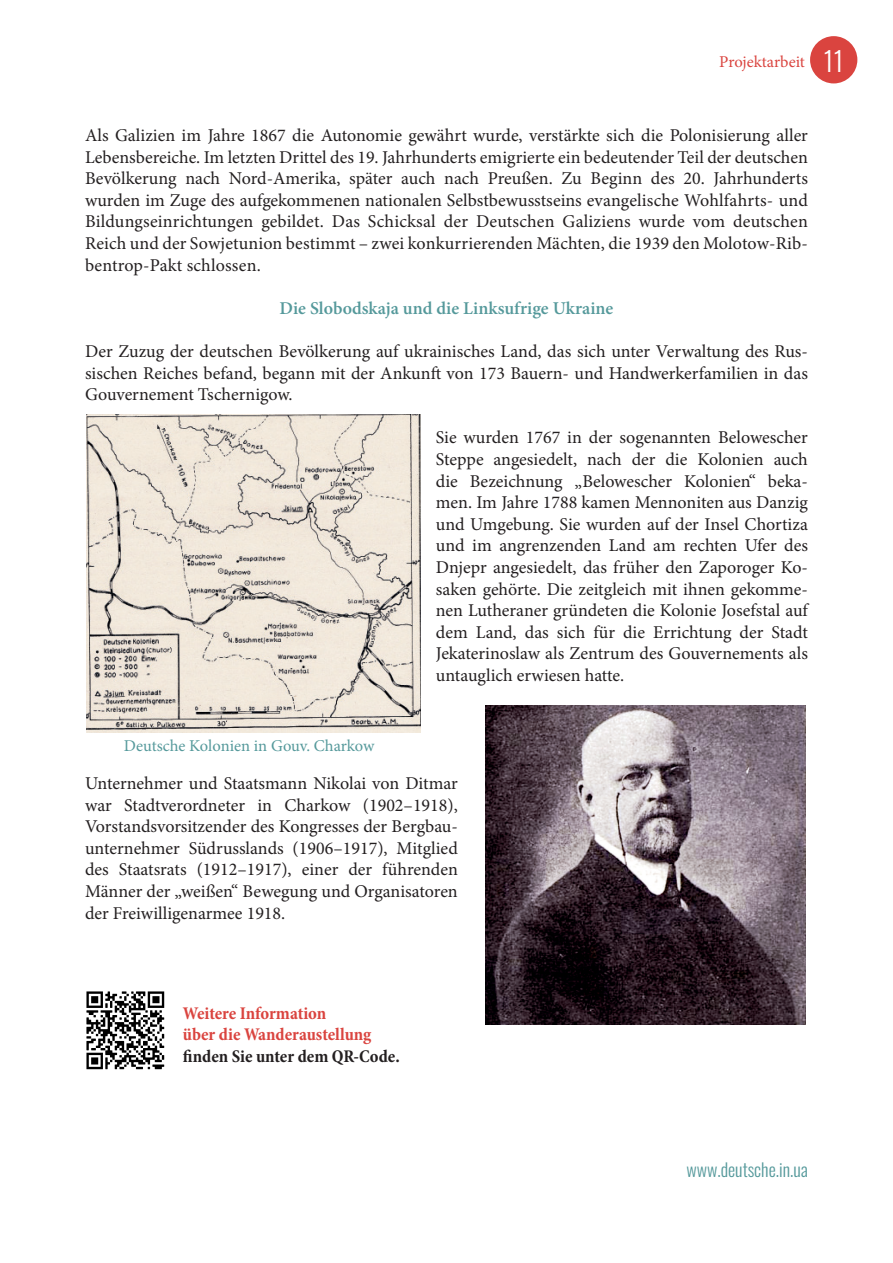
<style>
.page{position:relative;width:893px;height:1263px;background:#fff}
.page>*{position:absolute;margin:0;border:0;box-sizing:border-box;transform-origin:0 0}
.t1{font:300 27px "Oswald";color:#fff}
.t2{font:18px/21.6px "Minion Pro";color:#231f20;text-align:justify}
.t3{font:700 condensed 18px "Minion Pro";letter-spacing:-.005em;color:#da443f}
.t4{font:600 18px "Minion Pro";color:#55999b}
.t5{font:700 condensed 18px "Minion Pro";color:#231f20}
.t6{font:300 18px "Oswald";color:#55999b}
.t7{font:16.5px "Minion Pro";letter-spacing:-.005em;color:#55999b}
.t8{font:16.5px "Minion Pro";letter-spacing:-.005em;color:#da443f}
</style>
<div class="page">
<div style="left:810px;top:36px;width:47px;height:47px;background:#da443f;border-radius:50%"></div>
<img style="left:87px;top:414px;width:334px;height:318px">
<img style="left:486px;top:705px;width:320px;height:319px">
<img style="left:86px;top:991px;width:79px;height:79px">
<p class="t8" style="left:719px;top:51px;width:87px">Projektarbeit</p>
<p class="t1" style="left:824px;top:37px;width:21px">11</p>
<p class="t2" style="left:85px;top:125px;width:724px">Als Galizien im Jahre 1867 die Autonomie gewährt wurde, verstärkte sich die Polonisierung aller Lebensbereiche. Im letzten Drittel des 19. Jahrhunderts emigrierte ein bedeutender Teil der deutschen Bevölkerung nach Nord-Amerika, später auch nach Preußen. Zu Beginn des 20. Jahrhunderts wurden im Zuge des aufgekommenen nationalen Selbstbewusstseins evangelische Wohlfahrts- und Bildungseinrichtungen gebildet. Das Schicksal der Deutschen Galiziens wurde vom deutschen Reich und der Sowjetunion bestimmt – zwei konkurrierenden Mächten, die 1939 den Molotow-Rib&shy;bentrop-Pakt schlossen.</p>
<p class="t4" style="left:280px;top:296px;width:335px">Die Slobodskaja und die Linksufrige Ukraine</p>
<p class="t2" style="left:85px;top:341px;width:724px">Der Zuzug der deutschen Bevölkerung auf ukrainisches Land, das sich unter Verwaltung des Rus&shy;sischen Reiches befand, begann mit der Ankunft von 173 Bauern- und Handwerkerfamilien in das Gouvernement Tschernigow.</p>
<p class="t2" style="left:436px;top:427px;width:374px">Sie wurden 1767 in der sogenannten Belowescher Steppe angesiedelt, nach der die Kolonien auch die Bezeichnung „Belowescher Kolonien“ beka&shy;men. Im Jahre 1788 kamen Mennoniten aus Danzig und Umgebung. Sie wurden auf der Insel Chortiza und im angrenzenden Land am rechten Ufer des Dnjepr angesiedelt, das früher den Zaporoger Ko&shy;saken gehörte. Die zeitgleich mit ihnen gekomme&shy;nen Lutheraner gründeten die Kolonie Josefstal auf dem Land, das sich für die Errichtung der Stadt Jekaterinoslaw als Zentrum des Gouvernements als untauglich erwiesen hatte.</p>
<p class="t7" style="left:124px;top:735px;width:252px">Deutsche Kolonien in Gouv. Charkow</p>
<p class="t2" style="left:85px;top:773px;width:374px">Unternehmer und Staatsmann Nikolai von Ditmar war Stadtverordneter in Charkow (1902–1918), Vorstandsvorsitzender des Kongresses der Bergbau&shy;unternehmer Südrusslands (1906–1917), Mitglied des Staatsrats (1912–1917), einer der führenden Männer der „weißen“ Bewegung und Organisatoren der Freiwilligenarmee 1918.</p>
<p class="t3" style="left:183px;top:1000px;width:145px">Weitere Information</p>
<p class="t3" style="left:183px;top:1022px;width:190px">über die Wanderaustellung</p>
<p class="t5" style="left:183px;top:1044px;width:218px">finden Sie unter dem QR-Code.</p>
<p class="t6" style="left:686px;top:1154px;width:123px">www.deutsche.in.ua</p>
</div>
